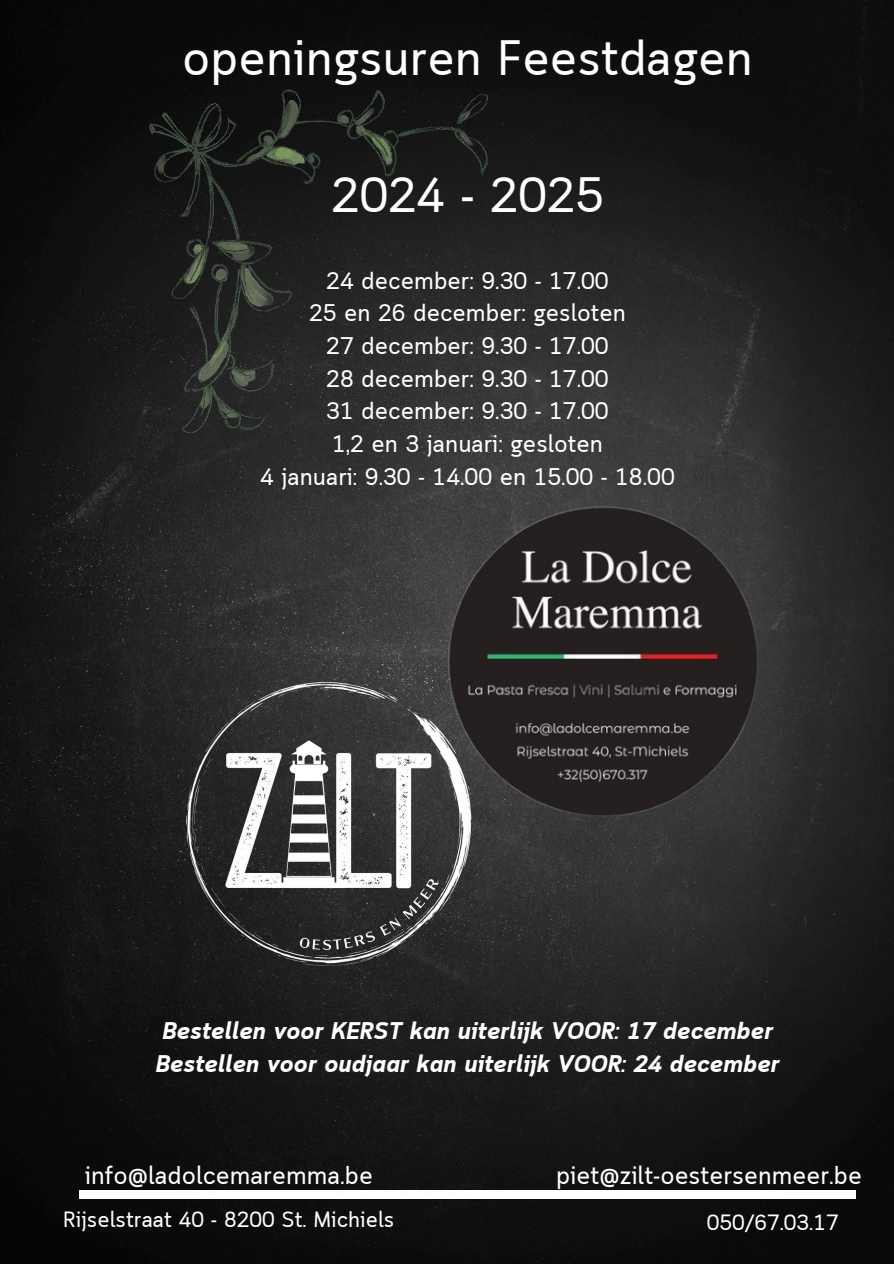
<style>
.page{position:relative;width:894px;height:1264px;background:#fff}
.page>*{position:absolute;margin:0;border:0;box-sizing:border-box;transform-origin:0 0}
.t1{font:49.5px "Cloud";color:#fff}
.t2{font:25.05px "Cloud";color:#fff}
.t3{font:24px/32.7px "Cloud";color:#fff;text-align:center}
.t4{font:italic 700 24px/32.7px "Cloud";color:#fff}
.t5{font:22.05px "Cloud";color:#fff}
</style>
<div class="page">
<img style="left:0;top:0;width:893px;height:1263px">
<div style="left:79px;top:1190px;width:776px;height:8px;background:#fff"></div>
<img style="left:446px;top:492px;width:319px;height:331px">
<img style="left:174px;top:658px;width:314px;height:329px">
<img style="left:150px;top:89px;width:337px;height:343px">
<h3 class="t1" style="left:182px;top:29px;width:572px">openingsuren Feestdagen</h3>
<h2 class="t1" style="left:331px;top:166px;width:274px">2024 - 2025</h2>
<p class="t3" style="left:260px;top:266px;width:416px">24 december: 9.30 - 17.00<br>25 en 26 december: gesloten<br>27 december: 9.30 - 17.00<br>28 december: 9.30 - 17.00<br>31 december: 9.30 - 17.00<br>1,2 en 3 januari: gesloten<br>4 januari: 9.30 - 14.00 en 15.00 - 18.00</p>
<p class="t4" style="left:155px;top:1016px;width:625px">Bestellen voor KERST kan uiterlijk VOOR: 17 december<br>Bestellen voor oudjaar kan uiterlijk VOOR: 24 december</p>
<h3 class="t2" style="left:85px;top:1161px;width:290px">info@ladolcemaremma.be</h3>
<p class="t2" style="left:556px;top:1161px;width:307px">piet@zilt-oestersenmeer.be</p>
<h3 class="t5" style="left:63px;top:1206px;width:332px">Rijselstraat 40 - 8200 St. Michiels</h3>
<p class="t5" style="left:706px;top:1209px;width:133px">050/67.03.17</p>
</div>
